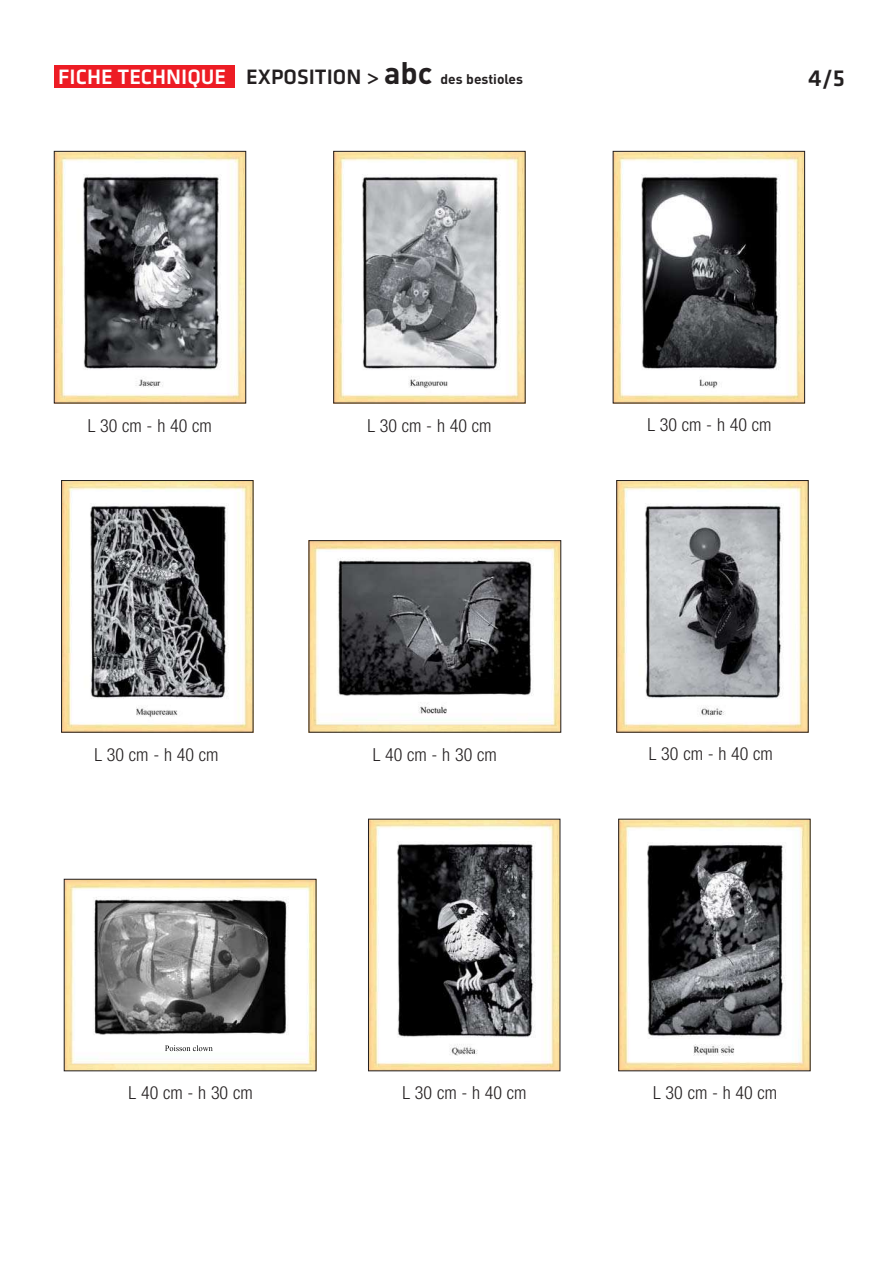
<style>
.page{position:relative;width:893px;height:1263px;background:#fff}
.page>*{position:absolute;margin:0;border:0;box-sizing:border-box;transform-origin:0 0}
.t1{font:500 24px "Klavika";color:#231f20}
.t2{font:500 21.6px "Klavika";color:#fff}
.t3{font:300 condensed 18px "Helvetica Neue";color:#231f20}
.t4{font:700 13.8px "DIN";color:#231f20}
.s1{color:#231f20}
.s2{font-family:"DIN";font-weight:700;font-size:30.9px;color:#231f20}
</style>
<div class="page">
<div style="left:54px;top:65px;width:181px;height:22px;background:#ed1c24"></div>
<img style="left:56px;top:153px;width:188px;height:248px">
<div style="left:54px;top:151px;width:192px;height:252px;border:1px solid #231f20"></div>
<img style="left:335px;top:153px;width:188px;height:248px">
<div style="left:333px;top:151px;width:192px;height:252px;border:1px solid #231f20"></div>
<img style="left:615px;top:153px;width:187px;height:248px">
<img style="left:63px;top:482px;width:188px;height:248px">
<div style="left:61px;top:480px;width:192px;height:252px;border:1px solid #231f20"></div>
<img style="left:311px;top:542px;width:248px;height:188px">
<img style="left:618px;top:482px;width:188px;height:248px">
<div style="left:616px;top:480px;width:192px;height:252px;border:1px solid #231f20"></div>
<img style="left:66px;top:881px;width:248px;height:188px">
<img style="left:165px;top:1045px;width:21px;height:6px">
<div style="left:64px;top:879px;width:252px;height:192px;border:1px solid #231f20"></div>
<img style="left:370px;top:821px;width:188px;height:248px">
<img style="left:620px;top:821px;width:188px;height:248px">
<p class="t2" style="left:58px;top:70px;width:376px">FICHE TECHNIQUE <span class="s1">EXPOSITION &gt;</span> <span class="s2">abc</span></p>
<p class="t4" style="left:440px;top:71px;width:84px">des bestioles</p>
<h1 class="t1" style="left:808px;top:70px;width:38px">4/5</h1>
<p class="t3" style="left:88px;top:418px;width:126px">L 30 cm - h 40 cm</p>
<p class="t3" style="left:367px;top:418px;width:126px">L 30 cm - h 40 cm</p>
<p class="t3" style="left:647px;top:418px;width:126px">L 30 cm - h 40 cm</p>
<p class="t3" style="left:94px;top:747px;width:126px">L 30 cm - h 40 cm</p>
<p class="t3" style="left:372px;top:747px;width:126px">L 40 cm - h 30 cm</p>
<p class="t3" style="left:649px;top:747px;width:126px">L 30 cm - h 40 cm</p>
<p class="t3" style="left:129px;top:1086px;width:126px">L 40 cm - h 30 cm</p>
<p class="t3" style="left:402px;top:1086px;width:126px">L 30 cm - h 40 cm</p>
<p class="t3" style="left:653px;top:1085px;width:126px">L 30 cm - h 40 cm</p>
</div>
